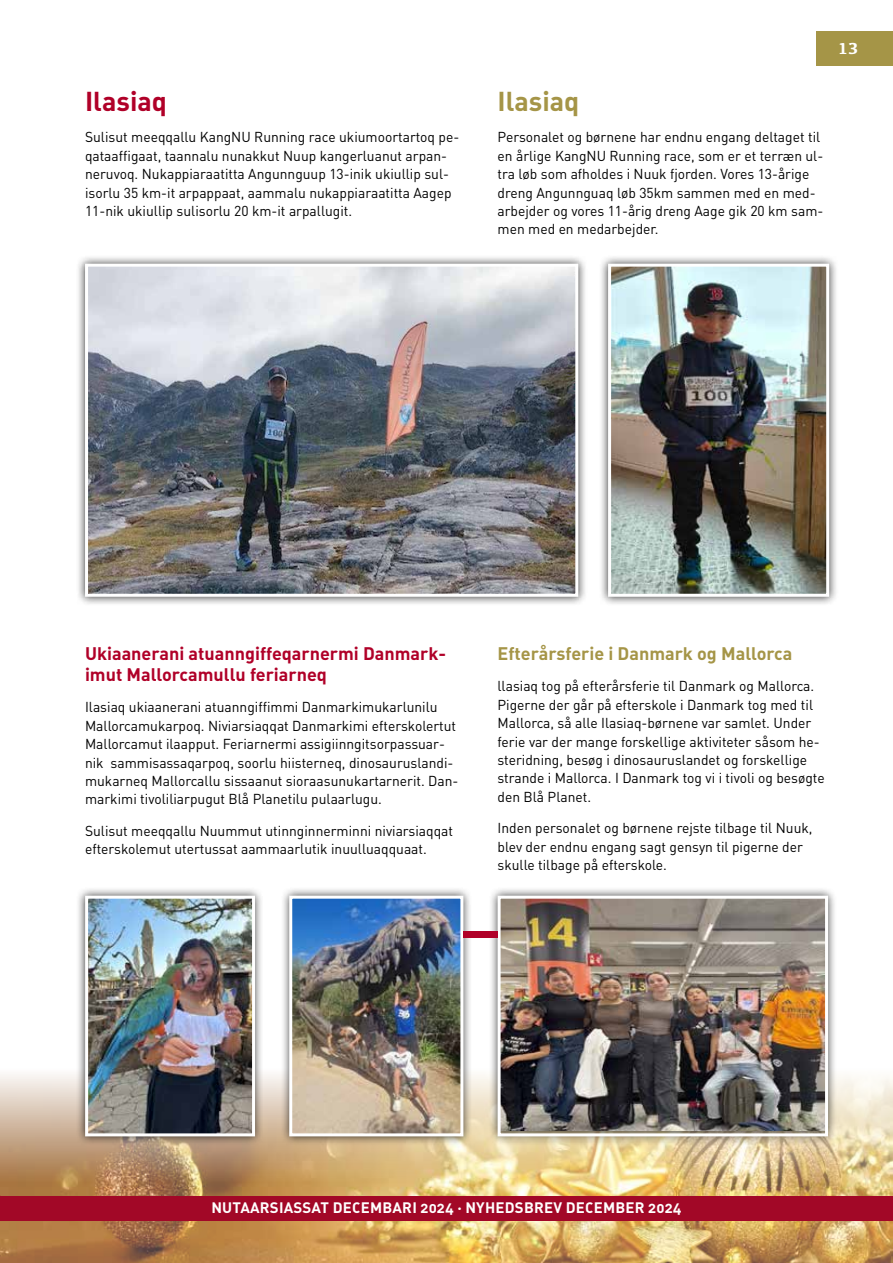
<style>
.page{position:relative;width:893px;height:1263px;background:#fff}
.page>*{position:absolute;margin:0;border:0;box-sizing:border-box;transform-origin:0 0}
.t1{font:27px "DIN Bold Alternate";color:#b00028}
.t2{font:27px "DIN Bold Alternate";color:#a59547}
.t3{font:18px/21px "DIN Bold Alternate";color:#b00028}
.t4{font:18px "DIN Bold Alternate";color:#a59547}
.t5{font:700 16.5px "Kefa";color:#fff}
.t6{font:15px "DIN Bold Alternate";letter-spacing:.015em;color:#fff}
.t7{font:14.25px/18.5px "DIN";color:#000}
</style>
<div class="page">
<img style="left:0;top:1074px;width:893px;height:189px">
<div style="left:816px;top:32px;width:77px;height:34px;background:#a59547"></div>
<div style="left:0;top:1196px;width:893px;height:24px;background:#a20827"></div>
<div style="left:76px;top:255px;width:511px;height:351px;background:#000;opacity:.75"></div>
<img style="left:89px;top:268px;width:485px;height:325px">
<div style="left:85px;top:264px;width:493px;height:333px;border:3px solid #fff"></div>
<div style="left:599px;top:255px;width:239px;height:351px;background:#000;opacity:.75"></div>
<img style="left:612px;top:268px;width:213px;height:325px">
<div style="left:608px;top:264px;width:221px;height:333px;border:3px solid #fff"></div>
<div style="left:76px;top:887px;width:188px;height:258px;background:#000;opacity:.75"></div>
<img style="left:89px;top:900px;width:162px;height:232px">
<div style="left:85px;top:896px;width:170px;height:240px;border:3px solid #fff"></div>
<div style="left:280px;top:887px;width:192px;height:258px;background:#000;opacity:.75"></div>
<img style="left:293px;top:900px;width:166px;height:232px">
<div style="left:289px;top:896px;width:174px;height:240px;border:3px solid #fff"></div>
<div style="left:489px;top:887px;width:348px;height:258px;background:#000;opacity:.75"></div>
<img style="left:502px;top:900px;width:322px;height:230px">
<div style="left:498px;top:896px;width:330px;height:240px;border:3px solid #fff"></div>
<div style="left:463px;top:931px;width:34px;height:6px;background:#b00028"></div>
<h1 class="t1" style="left:85px;top:84px;width:83px">Ilasiaq</h1>
<p class="t7" style="left:85px;top:128px;width:376px">Sulisut meeqqallu KangNU Running race ukiumoortartoq pe&shy;qataaffigaat, taannalu nunakkut Nuup kangerluanut arpan&shy;neruvoq. Nukappiaraatitta Angunnguup 13-inik ukiullip sul&shy;isorlu 35 km-it arpappaat, aammalu nukappiaraatitta Aagep 11-nik ukiullip sulisorlu 20 km-it arpallugit.</p>
<h1 class="t2" style="left:497px;top:84px;width:83px">Ilasiaq</h1>
<p class="t7" style="left:497px;top:128px;width:327px">Personalet og børnene har endnu engang deltaget til en årlige KangNU Running race, som er et terræn ul&shy;tra løb som afholdes i Nuuk fjorden. Vores 13-årige dreng Angunnguaq løb 35km sammen med en med&shy;arbejder og vores 11-årig dreng Aage gik 20 km sam&shy;men med en medarbejder.</p>
<p class="t5" style="left:838px;top:37px;width:22px">13</p>
<p class="t3" style="left:85px;top:642px;width:360px">Ukiaanerani atuanngiffeqarnermi Danmark&shy;imut Mallorcamullu feriarneq</p>
<p class="t7" style="left:85px;top:697px;width:375px">Ilasiaq ukiaanerani atuanngiffimmi Danmarkimukarlunilu Mallorcamukarpoq. Niviarsiaqqat Danmarkimi efterskolertut Mallorcamut ilaapput. Feriarnermi assigiinngitsorpassuar&shy;nik sammisassaqarpoq, soorlu hiisterneq, dinosauruslandi&shy;mukarneq Mallorcallu sissaanut sioraasunukartarnerit. Dan&shy;markimi tivoliliarpugut Blå Planetilu pulaarlugu.</p>
<p class="t7" style="left:85px;top:821px;width:370px">Sulisut meeqqallu Nuummut utinnginnerminni niviarsiaqqat efterskolemut utertussat aammaarlutik inuulluaqquaat.</p>
<p class="t4" style="left:497px;top:642px;width:296px">Efterårsferie i Danmark og Mallorca</p>
<p class="t7" style="left:497px;top:676px;width:329px">llasiaq tog på efterårsferie til Danmark og Mallorca.<br>Pigerne der går på efterskole i Danmark tog med til Mallorca, så alle Ilasiaq-børnene var samlet. Under ferie var der mange forskellige aktiviteter såsom he&shy;steridning, besøg i dinosauruslandet og forskellige strande i Mallorca. I Danmark tog vi i tivoli og besøgte den Blå Planet.</p>
<p class="t7" style="left:497px;top:818px;width:316px">Inden personalet og børnene rejste tilbage til Nuuk, blev der endnu engang sagt gensyn til pigerne der skulle tilbage på efterskole.</p>
<p class="t6" style="left:211px;top:1198px;width:472px">NUTAARSIASSAT DECEMBARI 2024 · NYHEDSBREV DECEMBER 2024</p>
</div>
